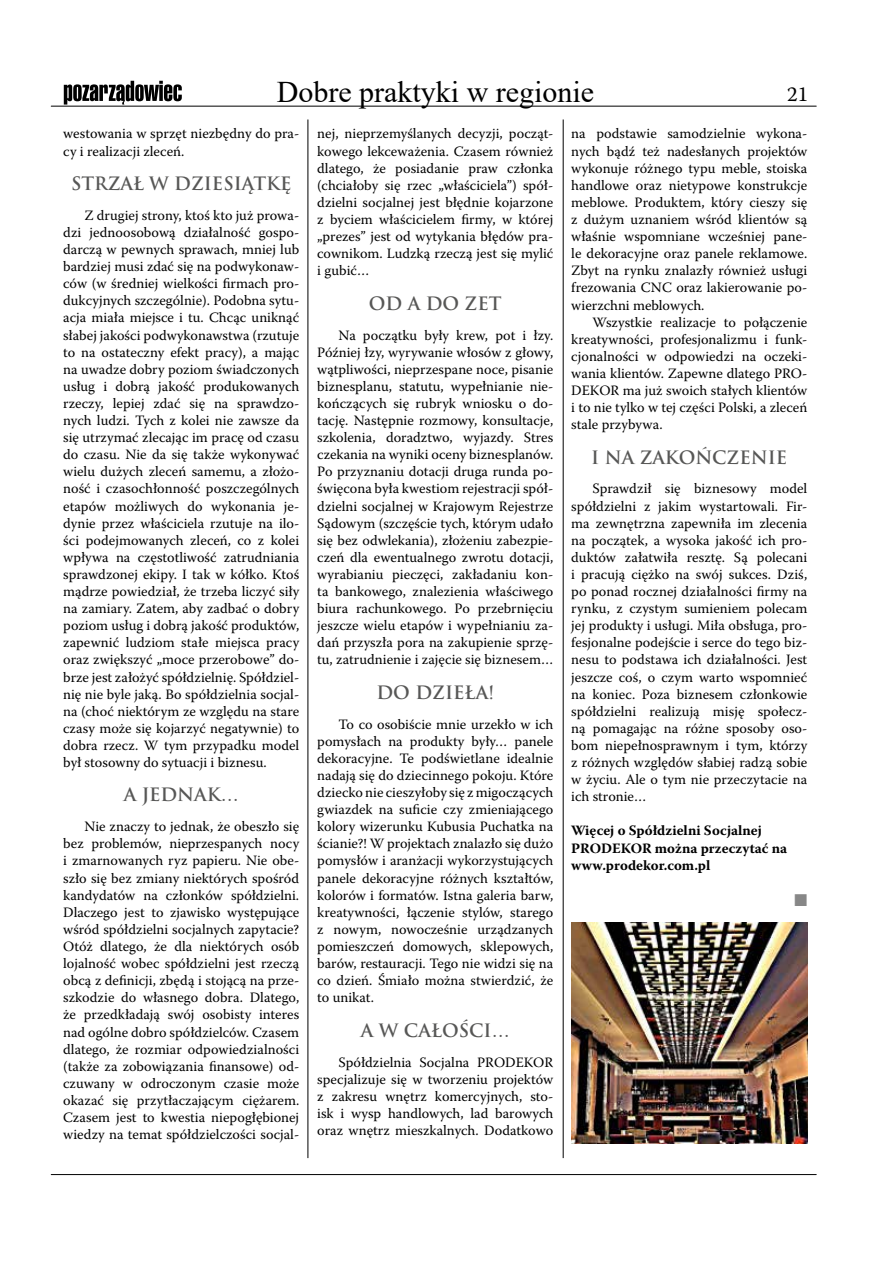
<style>
.page{position:relative;width:893px;height:1263px;background:#fff}
.page>*{position:absolute;margin:0;border:0;box-sizing:border-box;transform-origin:0 0}
.t1{font:30px "Times New Roman";color:#000}
.t2{font:21px "Warnock Pro";color:#000}
.t3{font:700 18px "Trajan Pro";color:#575756}
.t4{font:14.25px/17.1px "Warnock Pro";color:#000;text-align:justify}
.t5{font:700 14.25px/17.1px "Warnock Pro";color:#000}
.t6{font:12.75px "Zapf Dingbats IT Cby BT";color:#878787}
</style>
<div class="page">
<hr style="left:51px;top:106px;width:765px;height:1px;background:#000">
<svg style="left:64px;top:81px;width:118px;height:24px"></svg>
<hr style="left:51px;top:1174px;width:765px;height:1px;background:#000">
<hr style="left:563px;top:119px;width:1px;height:1039px;background:#000">
<hr style="left:308px;top:119px;width:1px;height:1039px;background:#000">
<img style="left:572px;top:923px;width:236px;height:221px">
<h1 class="t1" style="left:277px;top:70px;width:319px">Dobre praktyki w regionie</h1>
<h2 class="t2" style="left:787px;top:81px;width:23px">21</h2>
<p class="t4" style="left:63px;top:125px;width:238px">westowania w sprzęt niezbędny do pra&shy;cy i realizacji zleceń.</p>
<p class="t3" style="left:71px;top:172px;width:222px">STRZAŁ W DZIESIĄTKĘ</p>
<p class="t4" style="left:63px;top:206px;width:238px;text-indent:21px">Z drugiej strony, ktoś kto już prowa&shy;dzi jednoosobową działalność gospo&shy;darczą w pewnych sprawach, mniej lub bardziej musi zdać się na podwykonaw&shy;ców (w średniej wielkości firmach pro&shy;dukcyjnych szczególnie). Podobna sytu&shy;acja miała miejsce i tu. Chcąc uniknąć słabej jakości podwykonawstwa (rzutuje to na ostateczny efekt pracy), a mając na uwadze dobry poziom świadczonych usług i dobrą jakość produkowanych rzeczy, lepiej zdać się na sprawdzo&shy;nych ludzi. Tych z kolei nie zawsze da się utrzymać zlecając im pracę od czasu do czasu. Nie da się także wykonywać wielu dużych zleceń samemu, a złożo&shy;ność i czasochłonność poszczególnych etapów możliwych do wykonania je&shy;dynie przez właściciela rzutuje na ilo&shy;ści podejmowanych zleceń, co z kolei wpływa na częstotliwość zatrudniania sprawdzonej ekipy. I tak w kółko. Ktoś mądrze powiedział, że trzeba liczyć siły na zamiary. Zatem, aby zadbać o dobry poziom usług i dobrą jakość produktów, zapewnić ludziom stałe miejsca pracy oraz zwiększyć „moce przerobowe” do&shy;brze jest założyć spółdzielnię. Spółdziel&shy;nię nie byle jaką. Bo spółdzielnia socjal&shy;na (choć niektórym ze względu na stare czasy może się kojarzyć negatywnie) to dobra rzecz. W tym przypadku model był stosowny do sytuacji i biznesu.</p>
<p class="t3" style="left:124px;top:784px;width:117px">A JEDNAK…</p>
<p class="t4" style="left:63px;top:818px;width:238px;text-indent:21px">Nie znaczy to jednak, że obeszło się bez problemów, nieprzespanych nocy i zmarnowanych ryz papieru. Nie obe&shy;szło się bez zmiany niektórych spośród kandydatów na członków spółdzielni.<br>Dlaczego jest to zjawisko występujące wśród spółdzielni socjalnych zapytacie?<br>Otóż dlatego, że dla niektórych osób lojalność wobec spółdzielni jest rzeczą obcą z definicji, zbędą i stojącą na prze&shy;szkodzie do własnego dobra. Dlatego, że przedkładają swój osobisty interes nad ogólne dobro spółdzielców. Czasem dlatego, że rozmiar odpowiedzialności (także za zobowiązania finansowe) od&shy;czuwany w odroczonym czasie może okazać się przytłaczającym ciężarem.<br>Czasem jest to kwestia niepogłębionej wiedzy na temat spółdzielczości socjal-</p>
<p class="t4" style="left:317px;top:125px;width:238px">nej, nieprzemyślanych decyzji, począt&shy;kowego lekceważenia. Czasem również dlatego, że posiadanie praw członka (chciałoby się rzec „właściciela”) spół&shy;dzielni socjalnej jest błędnie kojarzone z byciem właścicielem firmy, w której „prezes” jest od wytykania błędów pra&shy;cownikom. Ludzką rzeczą jest się mylić i gubić…</p>
<p class="t3" style="left:369px;top:292px;width:134px">OD A DO ZET</p>
<p class="t4" style="left:317px;top:326px;width:238px;text-indent:21px">Na początku były krew, pot i łzy.<br>Później łzy, wyrywanie włosów z głowy, wątpliwości, nieprzespane noce, pisanie biznesplanu, statutu, wypełnianie nie&shy;kończących się rubryk wniosku o do&shy;tację. Następnie rozmowy, konsultacje, szkolenia, doradztwo, wyjazdy. Stres czekania na wyniki oceny biznesplanów.<br>Po przyznaniu dotacji druga runda po&shy;święcona była kwestiom rejestracji spół&shy;dzielni socjalnej w Krajowym Rejestrze Sądowym (szczęście tych, którym udało się bez odwlekania), złożeniu zabezpie&shy;czeń dla ewentualnego zwrotu dotacji, wyrabianiu pieczęci, zakładaniu kon&shy;ta bankowego, znalezienia właściwego biura rachunkowego. Po przebrnięciu jeszcze wielu etapów i wypełnianiu za&shy;dań przyszła pora na zakupienie sprzę&shy;tu, zatrudnienie i zajęcie się biznesem…</p>
<p class="t3" style="left:376px;top:681px;width:119px">DO DZIEŁA!</p>
<p class="t4" style="left:317px;top:715px;width:238px;text-indent:21px">To co osobiście mnie urzekło w ich pomysłach na produkty były… panele dekoracyjne. Te podświetlane idealnie nadają się do dziecinnego pokoju. Które dziecko nie cieszyłoby się z migoczących gwiazdek na suficie czy zmieniającego kolory wizerunku Kubusia Puchatka na ścianie?! W projektach znalazło się dużo pomysłów i aranżacji wykorzystujących panele dekoracyjne różnych kształtów, kolorów i formatów. Istna galeria barw, kreatywności, łączenie stylów, starego z nowym, nowocześnie urządzanych pomieszczeń domowych, sklepowych, barów, restauracji. Tego nie widzi się na co dzień. Śmiało można stwierdzić, że to unikat.</p>
<p class="t3" style="left:361px;top:1019px;width:150px">A W CAŁOŚCI…</p>
<p class="t4" style="left:317px;top:1053px;width:238px;text-indent:21px">Spółdzielnia Socjalna PRODEKOR specjalizuje się w tworzeniu projektów z zakresu wnętrz komercyjnych, sto&shy;isk i wysp handlowych, lad barowych oraz wnętrz mieszkalnych. Dodatkowo</p>
<p class="t4" style="left:571px;top:125px;width:238px">na podstawie samodzielnie wykona&shy;nych bądź też nadesłanych projektów wykonuje różnego typu meble, stoiska handlowe oraz nietypowe konstrukcje meblowe. Produktem, który cieszy się z dużym uznaniem wśród klientów są właśnie wspomniane wcześniej pane&shy;le dekoracyjne oraz panele reklamowe.<br>Zbyt na rynku znalazły również usługi frezowania CNC oraz lakierowanie po&shy;wierzchni meblowych.</p>
<p class="t4" style="left:571px;top:313px;width:238px;text-indent:21px">Wszystkie realizacje to połączenie kreatywności, profesjonalizmu i funk&shy;cjonalności w odpowiedzi na oczeki&shy;wania klientów. Zapewne dlatego PRO-DEKOR ma już swoich stałych klientów i to nie tylko w tej części Polski, a zleceń stale przybywa.</p>
<p class="t3" style="left:591px;top:446px;width:198px">I NA ZAKOŃCZENIE</p>
<p class="t4" style="left:571px;top:480px;width:238px;text-indent:21px">Sprawdził się biznesowy model spółdzielni z jakim wystartowali. Fir&shy;ma zewnętrzna zapewniła im zlecenia na początek, a wysoka jakość ich pro&shy;duktów załatwiła resztę. Są polecani i pracują ciężko na swój sukces. Dziś, po ponad rocznej działalności firmy na rynku, z czystym sumieniem polecam jej produkty i usługi. Miła obsługa, pro&shy;fesjonalne podejście i serce do tego biz&shy;nesu to podstawa ich działalności. Jest jeszcze coś, o czym warto wspomnieć na koniec. Poza biznesem członkowie spółdzielni realizują misję społecz&shy;ną pomagając na różne sposoby oso&shy;bom niepełnosprawnym i tym, którzy z różnych względów słabiej radzą sobie w życiu. Ale o tym nie przeczytacie na ich stronie…</p>
<p class="t5" style="left:571px;top:822px;width:217px">Więcej o Spółdzielni Socjalnej<br>PRODEKOR można przeczytać na www.prodekor.com.pl</p>
<p class="t6" style="left:795px;top:893px;width:14px">■</p>
</div>
